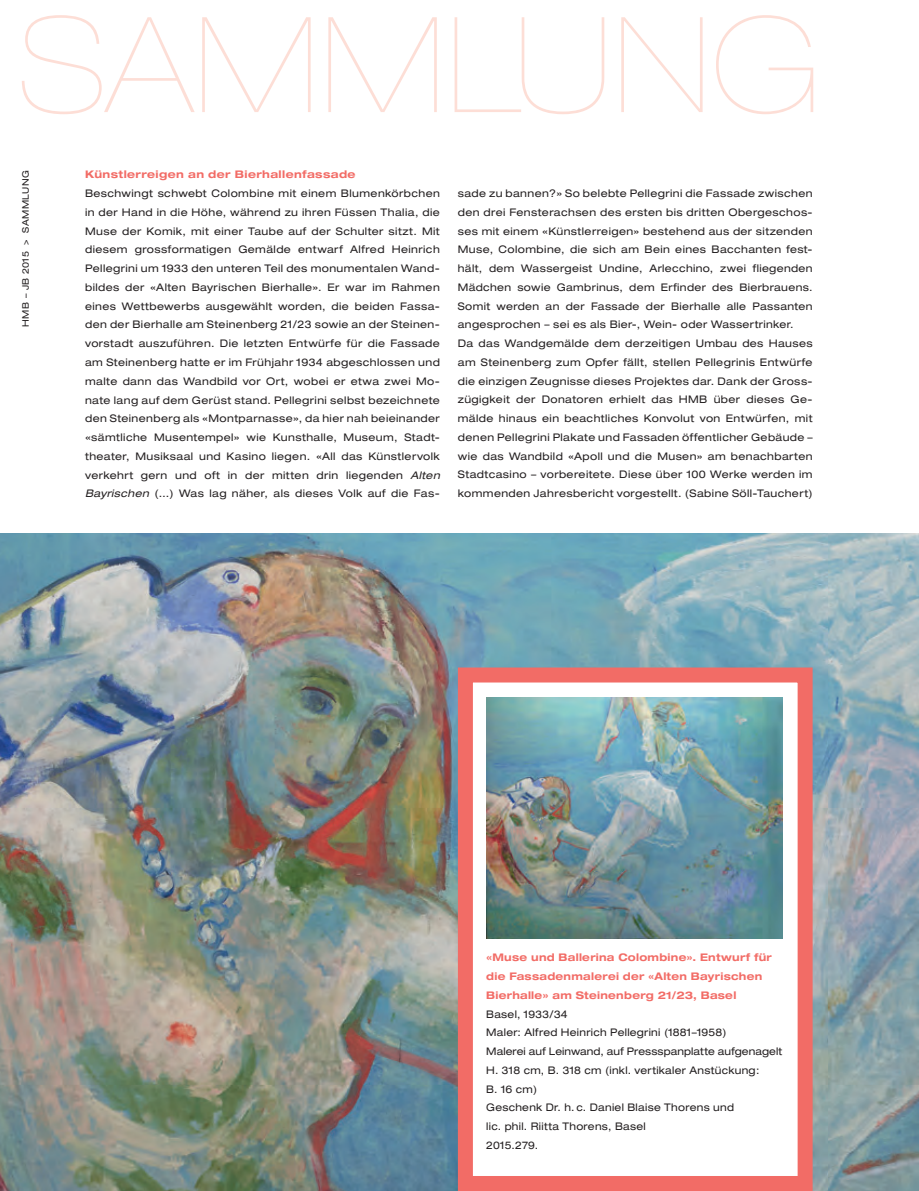
<style>
.page{position:relative;width:919px;height:1191px;background:#fff}
.page>*{position:absolute;margin:0;border:0;box-sizing:border-box;transform-origin:0 0}
.t1{font:900 expanded 132.75px "Helvetica Neue";letter-spacing:.02em;color:#fdded6}
.t2{font:expanded 10.5px/18.8px "Helvetica Neue";letter-spacing:.035em;color:#231f20}
.t3{font:expanded 9px "Helvetica Neue";letter-spacing:.05em;color:#231f20}
.s1{font-weight:700;color:#f26c66}
.s2{font-style:italic}
</style>
<div class="page">
<img style="left:0;top:533px;width:918px;height:658px">
<div style="left:465px;top:675px;width:340px;height:508px;background:#fff"></div>
<div style="left:458px;top:667px;width:354px;height:524px;border:15px solid #f26c66"></div>
<img style="left:486px;top:697px;width:296px;height:241px">
<p class="t1" style="left:17px;top:-12px;width:804px">SAMMLUNG</p>
<p class="t3" style="left:20px;top:327px;width:158px;rotate:-90deg">HMB – JB 2015 &gt; SAMMLUNG</p>
<p class="t2" style="left:85px;top:165px;width:356px"><span class="s1">Künstlerreigen an der Bierhallenfassade<br></span>Beschwingt schwebt Colombine mit einem Blumenkörbchen in der Hand in die Höhe, während zu ihren Füssen Thalia, die Muse der Komik, mit einer Taube auf der Schulter sitzt. Mit diesem grossformatigen Gemälde entwarf Alfred Heinrich Pellegrini um 1933 den unteren Teil des monumentalen Wand&shy;bildes der «Alten Bayrischen Bierhalle». Er war im Rahmen eines Wettbewerbs ausgewählt worden, die beiden Fassa&shy;den der Bierhalle am Steinenberg 21/23 sowie an der Steinen&shy;vorstadt auszuführen. Die letzten Entwürfe für die Fassade am Steinenberg hatte er im Frühjahr 1934 abgeschlossen und malte dann das Wandbild vor Ort, wobei er etwa zwei Mo&shy;nate lang auf dem Gerüst stand. Pellegrini selbst bezeichnete den Steinenberg als «Montparnasse», da hier nah beieinander «sämtliche Musentempel» wie Kunsthalle, Museum, Stadt&shy;theater, Musiksaal und Kasino liegen. «All das Künstlervolk verkehrt gern und oft in der mitten drin liegenden <span class="s2">Alten Bayrischen</span> (…) Was lag näher, als dieses Volk auf die Fas-</p>
<p class="t2" style="left:458px;top:184px;width:356px">sade zu bannen?» So belebte Pellegrini die Fassade zwischen den drei Fensterachsen des ersten bis dritten Obergeschos&shy;ses mit einem «Künstlerreigen» bestehend aus der sitzenden Muse, Colombine, die sich am Bein eines Bacchanten fest&shy;hält, dem Wassergeist Undine, Arlecchino, zwei fliegenden Mädchen sowie Gambrinus, dem Erfinder des Bierbrauens.<br>Somit werden an der Fassade der Bierhalle alle Passanten angesprochen – sei es als Bier-, Wein- oder Wassertrinker.<br>Da das Wandgemälde dem derzeitigen Umbau des Hauses am Steinenberg zum Opfer fällt, stellen Pellegrinis Entwürfe die einzigen Zeugnisse dieses Projektes dar. Dank der Gross&shy;zügigkeit der Donatoren erhielt das HMB über dieses Ge&shy;mälde hinaus ein beachtliches Konvolut von Entwürfen, mit denen Pellegrini Plakate und Fassaden öffentlicher Gebäude – wie das Wandbild «Apoll und die Musen» am benachbarten Stadtcasino – vorbereitete. Diese über 100 Werke werden im kommenden Jahresbericht vorgestellt. (Sabine Söll-Tauchert)</p>
<p class="t2" style="left:486px;top:948px;width:297px"><span class="s1">«Muse und Ballerina Colombine». Entwurf für die Fassadenmalerei der «Alten Bayrischen Bierhalle» am Steinenberg 21/23, Basel<br></span>Basel, 1933/34<br>Maler: Alfred Heinrich Pellegrini (1881–1958)<br>Malerei auf Leinwand, auf Pressspanplatte aufgenagelt H. 318 cm, B. 318 cm (inkl. vertikaler Anstückung:<br>B. 16 cm)<br>Geschenk Dr. h. c. Daniel Blaise Thorens und<br>lic. phil. Riitta Thorens, Basel<br>2015.279.</p>
</div>
